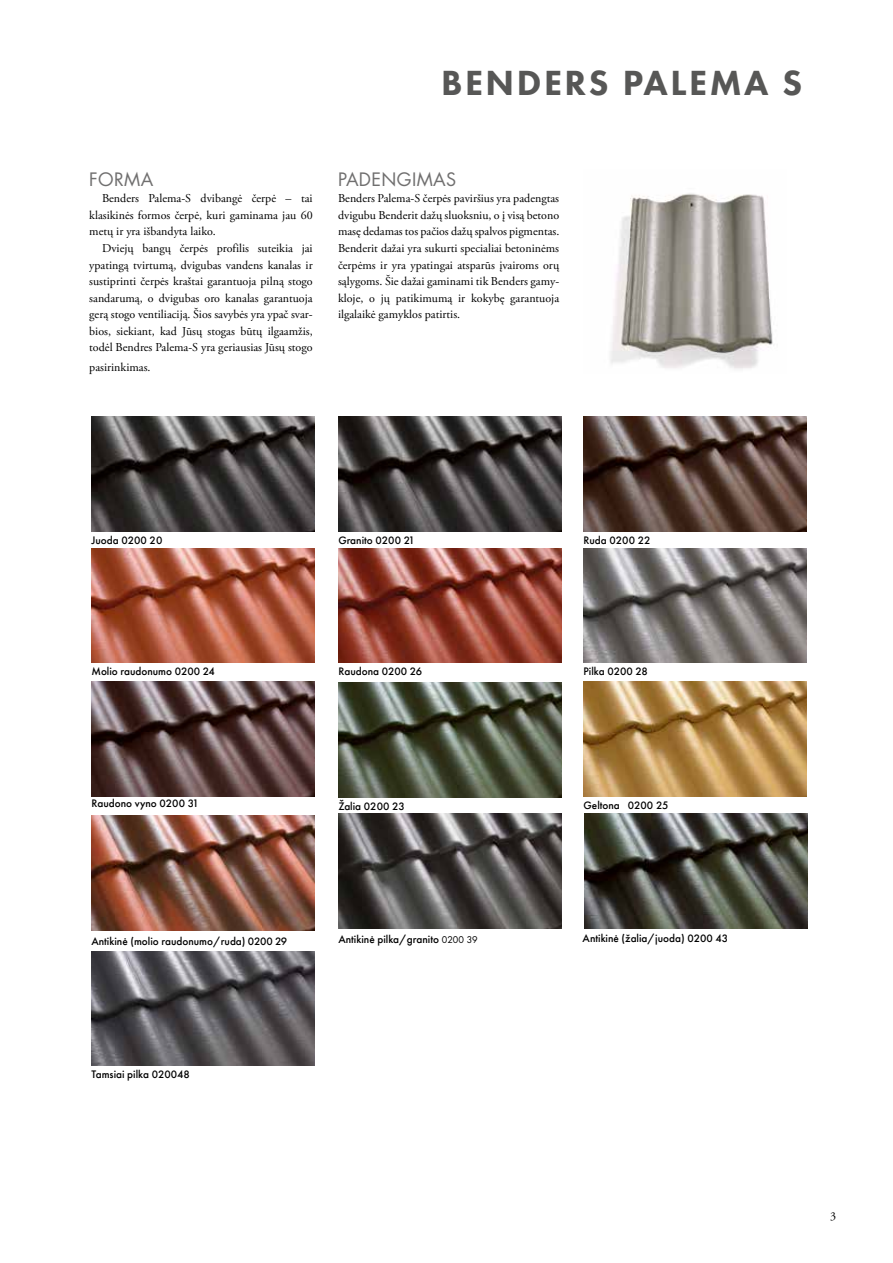
<style>
.page{position:relative;width:893px;height:1263px;background:#fff}
.page>*{position:absolute;margin:0;border:0;box-sizing:border-box;transform-origin:0 0}
.t1{font:36px "Futura PT Heavy";letter-spacing:.07em;color:#575756}
.t2{font:18px "Futura Std";letter-spacing:.02em;color:#706f6f}
.t3{font:12px/16.5px "Adobe Garamond Pro";color:#000;text-align:justify}
.t4{font:11.25px "Futura PT Medium";color:#000}
.s1{font-family:"Futura Std";font-size:9px}
</style>
<div class="page">
<img style="left:91px;top:416px;width:223px;height:115px">
<img style="left:583px;top:416px;width:223px;height:115px">
<img style="left:91px;top:548px;width:223px;height:115px">
<img style="left:338px;top:548px;width:223px;height:115px">
<img style="left:583px;top:548px;width:223px;height:115px">
<img style="left:338px;top:416px;width:223px;height:115px">
<img style="left:91px;top:682px;width:223px;height:114px">
<img style="left:338px;top:683px;width:223px;height:115px">
<img style="left:338px;top:813px;width:223px;height:115px">
<img style="left:583px;top:682px;width:223px;height:114px">
<img style="left:584px;top:813px;width:223px;height:115px">
<img style="left:91px;top:815px;width:223px;height:115px">
<img style="left:610px;top:193px;width:163px;height:176px">
<img style="left:91px;top:951px;width:223px;height:115px">
<h1 class="t1" style="left:441px;top:60px;width:363px">BENDERS PALEMA S</h1>
<h2 class="t2" style="left:89px;top:168px;width:66px">FORMA</h2>
<p class="t3" style="left:89px;top:191px;width:225px;text-indent:13px">Benders Palema-S dvibangė čerpė – tai klasikinės formos čerpė, kuri gaminama jau 60 metų ir yra išbandyta laiko.</p>
<p class="t3" style="left:89px;top:240px;width:225px;text-indent:13px">Dviejų bangų čerpės profilis suteikia jai ypatingą tvirtumą, dvigubas vandens kanalas ir sustiprinti čerpės kraštai garantuoja pilną stogo sandarumą, o dvigubas oro kanalas garantuoja gerą stogo ventiliaciją. Šios savybės yra ypač svar&shy;bios, siekiant, kad Jūsų stogas būtų ilgaamžis, todėl Bendres Palema-S yra geriausias Jūsų stogo</p>
<p class="t3" style="left:89px;top:359px;width:63px">pasirinkimas.</p>
<h2 class="t2" style="left:338px;top:168px;width:120px">PADENGIMAS</h2>
<p class="t3" style="left:338px;top:191px;width:223px">Benders Palema-S čerpės paviršius yra padengtas dvigubu Benderit dažų sluoksniu, o į visą betono masę dedamas tos pačios dažų spalvos pigmentas.<br>Benderit dažai yra sukurti specialiai betoninėms čerpėms ir yra ypatingai atsparūs įvairoms orų sąlygoms. Šie dažai gaminami tik Benders gamy&shy;kloje, o jų patikimumą ir kokybę garantuoja ilgalaikė gamyklos patirtis.</p>
<p class="t4" style="left:91px;top:533px;width:72px">Juoda 0200 20</p>
<p class="t4" style="left:338px;top:533px;width:78px">Granito 0200 21</p>
<p class="t4" style="left:583px;top:533px;width:68px">Ruda 0200 22</p>
<p class="t4" style="left:91px;top:665px;width:125px">Molio raudonumo 0200 24</p>
<p class="t4" style="left:338px;top:665px;width:85px">Raudona 0200 26</p>
<p class="t4" style="left:583px;top:665px;width:66px">Pilka 0200 28</p>
<p class="t4" style="left:91px;top:797px;width:109px">Raudono vyno 0200 31</p>
<p class="t4" style="left:91px;top:934px;width:197px">Antikinė (molio raudonumo/ruda) 0200 29</p>
<p class="t4" style="left:91px;top:1068px;width:100px">Tamsiai pilka 020048</p>
<p class="t4" style="left:338px;top:800px;width:68px">Žalia 0200 23</p>
<p class="t4" style="left:338px;top:932px;width:141px">Antikinė pilka/granito <span class="s1">0200 39</span></p>
<p class="t4" style="left:583px;top:798px;width:87px">Geltona 0200 25</p>
<p class="t4" style="left:583px;top:931px;width:147px">Antikinė (žalia/juoda) 0200 43</p>
<p class="t3" style="left:830px;top:1208px;width:7px">3</p>
</div>
